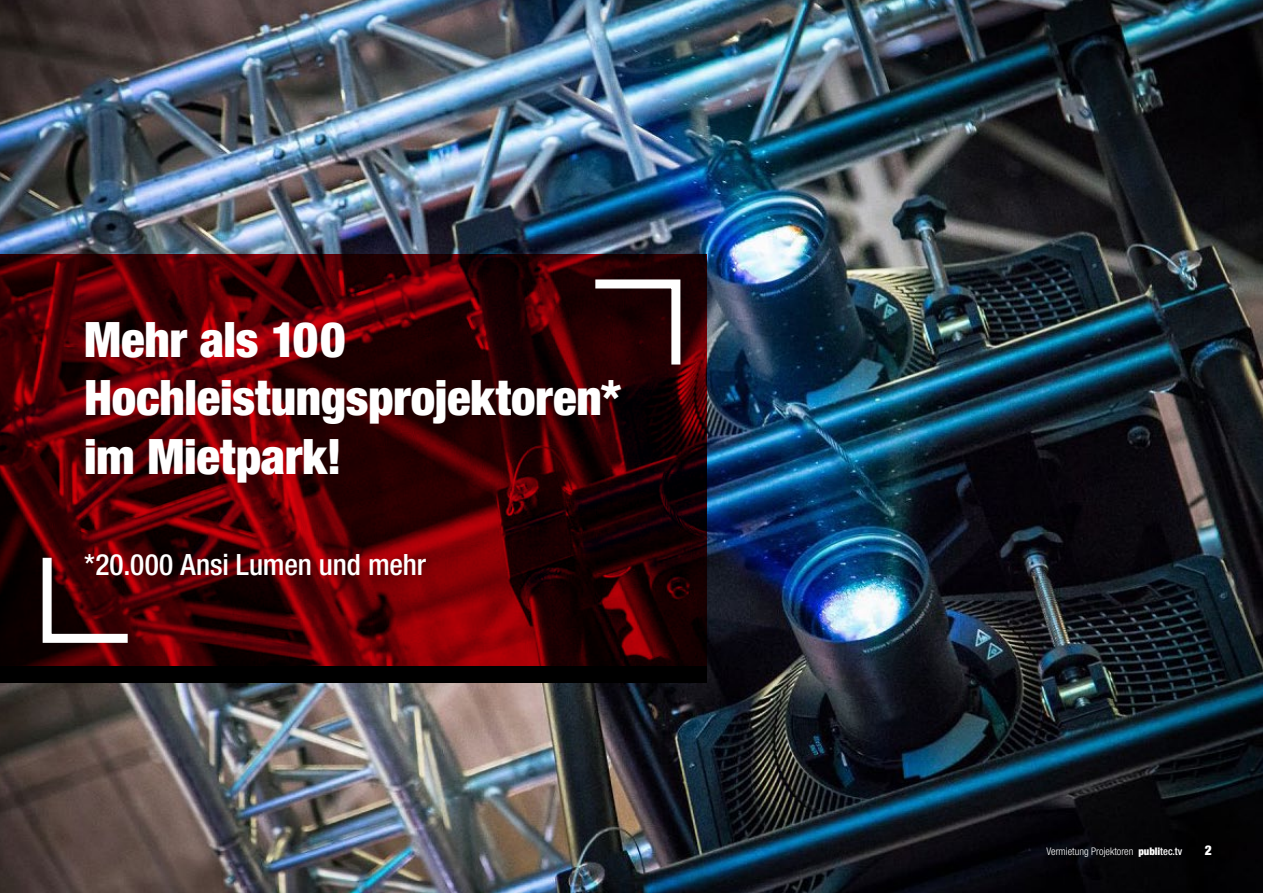
<style>
.page{position:relative;width:1263px;height:893px;background:#fff}
.page>*{position:absolute;margin:0;border:0;box-sizing:border-box;transform-origin:0 0}
.t1{font:900 48.9px/58.8px "publitec";letter-spacing:-.005em;color:#fff}
.t2{font:500 29.4px "publitec";letter-spacing:-.005em;color:#fff}
.t3{font:900 13.5px "publitec";color:#fff}
.t4{font:10.5px "publitec Standard";color:#fff}
.s1{font-family:"publitec";font-weight:900}
.s2{font-family:"publitec";font-weight:500}
</style>
<div class="page">
<img style="left:0;top:0;width:1263px;height:893px">
<svg style="left:0;top:254px;width:706px;height:413px;background:#430003"></svg>
<div style="left:0;top:667px;width:706px;height:16px;background:#000"></div>
<svg style="left:586px;top:275px;width:99px;height:99px;background:#422527"></svg>
<svg style="left:38px;top:549px;width:99px;height:98px;background:#5b2628"></svg>
<p class="t1" style="left:84px;top:309px;width:538px">Mehr als 100<br>Hochleistungsprojektoren*</p>
<p class="t1" style="left:84px;top:427px;width:259px">im Mietpark!</p>
<p class="t2" style="left:84px;top:547px;width:343px">*20.000 Ansi Lumen und mehr</p>
<p class="t4" style="left:1046px;top:845px;width:137px">Vermietung Projektoren <span class="s1">publi</span><span class="s2">tec.tv</span></p>
<p class="t3" style="left:1205px;top:842px;width:9px">2</p>
</div>
